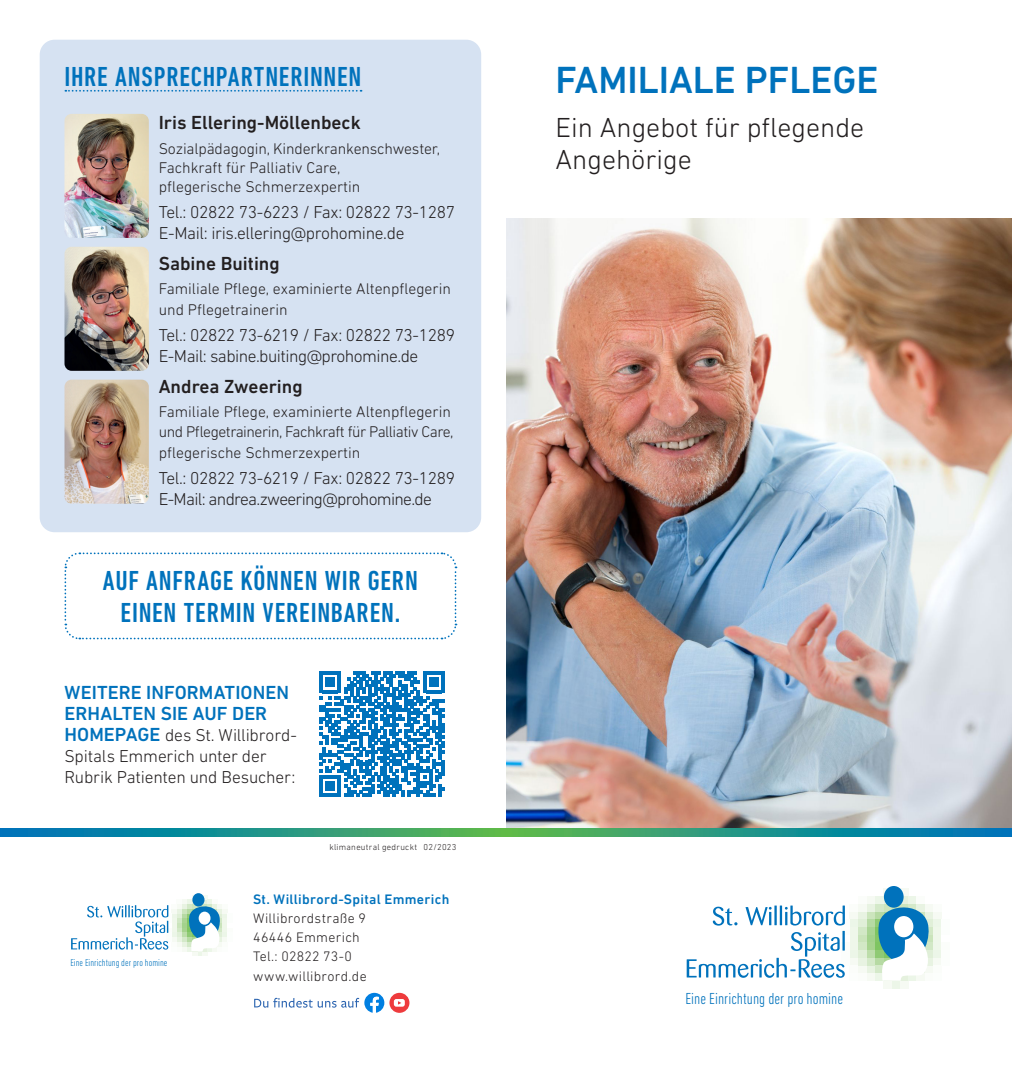
<style>
.page{position:relative;width:1012px;height:1072px;background:#fff}
.page>*{position:absolute;margin:0;border:0;box-sizing:border-box;transform-origin:0 0}
.t1{font:500 38.5px "DIN Next LT Pro";color:#0072bc}
.t2{font:500 condensed 28px "DIN Next LT Pro";letter-spacing:.03em;color:#0072bc}
.t3{font:300 28px "DIN Next LT Pro";color:#231f20}
.t4{font:500 19.25px "DIN Next LT Pro";color:#231f20}
.t5{font:500 19.25px "DIN Next LT Pro";color:#0072bc}
.t6{font:300 17.5px "DIN Next LT Pro";letter-spacing:-.02em;color:#231f20}
.t7{font:300 17.5px "DIN Next LT Pro";letter-spacing:-.04em;color:#231f20}
.t8{font:300 condensed 16.28px "DIN Next LT Pro";letter-spacing:.005em;color:#0072bc}
.t9{font:300 15.75px "DIN Next LT Pro";color:#231f20}
.t10{font:300 15.75px "DIN Next LT Pro";letter-spacing:-.03em;color:#231f20}
.t11{font:300 14px/19.2px "DIN Next LT Pro";letter-spacing:.02em;color:#231f20}
.t12{font:500 14px "DIN Next LT Pro";letter-spacing:.025em;color:#0072bc}
.t13{font:300 condensed 9.97px "DIN Next LT Pro";letter-spacing:.005em;color:#0072bc}
.t14{font:300 8.75px "DIN Next LT Pro";letter-spacing:.03em;color:#231f20}
.s1{font-weight:500;font-size:19.25px;color:#0072bc}
</style>
<div class="page">
<img style="left:506px;top:218px;width:506px;height:610px">
<svg style="left:506px;top:828px;width:506px;height:8px;background:#239487"></svg>
<div style="left:892px;top:980px;width:8px;height:8px;background:#ecf6e8"></div>
<div style="left:900px;top:896px;width:8px;height:7px;background:#e5f1de"></div>
<div style="left:900px;top:888px;width:8px;height:8px;background:#f6faf3"></div>
<div style="left:900px;top:980px;width:8px;height:8px;background:#f6faf3"></div>
<div style="left:908px;top:896px;width:9px;height:7px;background:#ecf6e8"></div>
<div style="left:917px;top:896px;width:8px;height:7px;background:#fbfdfa"></div>
<div style="left:925px;top:934px;width:8px;height:8px;background:#cae4bb"></div>
<div style="left:925px;top:926px;width:8px;height:8px;background:#d2e8c6"></div>
<div style="left:925px;top:919px;width:8px;height:7px;background:#e0efd8"></div>
<div style="left:925px;top:911px;width:8px;height:8px;background:#e8f3e2"></div>
<div style="left:925px;top:903px;width:8px;height:8px;background:#f6faf3"></div>
<div style="left:925px;top:942px;width:8px;height:8px;background:#d2e8c6"></div>
<div style="left:925px;top:950px;width:8px;height:7px;background:#e0efd8"></div>
<div style="left:925px;top:965px;width:8px;height:8px;background:#f6faf3"></div>
<div style="left:925px;top:957px;width:8px;height:8px;background:#e8f3e2"></div>
<div style="left:925px;top:973px;width:8px;height:7px;background:#fbfdfa"></div>
<div style="left:933px;top:934px;width:9px;height:8px;background:#eff7ea"></div>
<div style="left:933px;top:926px;width:9px;height:8px;background:#eff7ea"></div>
<div style="left:933px;top:919px;width:9px;height:7px;background:#ecf6e8"></div>
<div style="left:933px;top:911px;width:9px;height:8px;background:#f6faf3"></div>
<div style="left:933px;top:903px;width:9px;height:8px;background:#fbfdfa"></div>
<div style="left:933px;top:942px;width:9px;height:8px;background:#eff7ea"></div>
<div style="left:933px;top:950px;width:9px;height:7px;background:#ecf6e8"></div>
<div style="left:933px;top:957px;width:9px;height:8px;background:#f6faf3"></div>
<div style="left:933px;top:965px;width:9px;height:8px;background:#fbfdfa"></div>
<div style="left:942px;top:942px;width:8px;height:8px;background:#fbfdfa"></div>
<div style="left:883px;top:896px;width:9px;height:7px;background:#e5f1e6"></div>
<svg style="left:883px;top:888px;width:5px;height:8px"></svg>
<div style="left:883px;top:980px;width:9px;height:8px;background:#f6faf3"></div>
<div style="left:875px;top:896px;width:8px;height:7px;background:#ecf6e8"></div>
<div style="left:866px;top:934px;width:9px;height:8px;background:#a3d28c"></div>
<div style="left:866px;top:926px;width:9px;height:8px;background:#a9d493"></div>
<div style="left:866px;top:919px;width:9px;height:7px;background:#b6daa3"></div>
<div style="left:866px;top:911px;width:9px;height:8px;background:#cce5bd"></div>
<div style="left:866px;top:903px;width:9px;height:8px;background:#e8f3e2"></div>
<div style="left:866px;top:896px;width:9px;height:7px;background:#f6faf3"></div>
<div style="left:866px;top:942px;width:9px;height:8px;background:#a7d38f"></div>
<div style="left:866px;top:950px;width:9px;height:7px;background:#bcddaa"></div>
<div style="left:866px;top:965px;width:9px;height:8px;background:#e8f3e2"></div>
<div style="left:866px;top:957px;width:9px;height:8px;background:#d4e9c9"></div>
<div style="left:866px;top:973px;width:9px;height:7px;background:#f6faf3"></div>
<div style="left:858px;top:934px;width:8px;height:8px;background:#cae4bb"></div>
<div style="left:858px;top:926px;width:8px;height:8px;background:#d2e8c6"></div>
<div style="left:858px;top:919px;width:8px;height:7px;background:#e0efd8"></div>
<div style="left:858px;top:911px;width:8px;height:8px;background:#e8f3e2"></div>
<div style="left:858px;top:903px;width:8px;height:8px;background:#f6faf3"></div>
<div style="left:858px;top:942px;width:8px;height:8px;background:#d2e8c6"></div>
<div style="left:858px;top:950px;width:8px;height:7px;background:#e0efd8"></div>
<div style="left:858px;top:965px;width:8px;height:8px;background:#f6faf3"></div>
<div style="left:858px;top:957px;width:8px;height:8px;background:#e8f3e2"></div>
<div style="left:858px;top:973px;width:8px;height:7px;background:#fbfdfa"></div>
<div style="left:850px;top:934px;width:8px;height:8px;background:#eff7ea"></div>
<div style="left:850px;top:926px;width:8px;height:8px;background:#eff7ea"></div>
<div style="left:850px;top:919px;width:8px;height:7px;background:#ecf6e8"></div>
<div style="left:850px;top:911px;width:8px;height:8px;background:#f6faf3"></div>
<div style="left:850px;top:903px;width:8px;height:8px;background:#fbfdfa"></div>
<div style="left:850px;top:942px;width:8px;height:8px;background:#eff7ea"></div>
<div style="left:850px;top:950px;width:8px;height:7px;background:#ecf6e8"></div>
<div style="left:850px;top:957px;width:8px;height:8px;background:#f6faf3"></div>
<div style="left:850px;top:965px;width:8px;height:8px;background:#fbfdfa"></div>
<div style="left:841px;top:942px;width:9px;height:8px;background:#fbfdfa"></div>
<div style="left:858px;top:896px;width:8px;height:7px;background:#fbfdfa"></div>
<svg style="left:713px;top:906px;width:25px;height:19px"></svg>
<svg style="left:746px;top:906px;width:26px;height:19px"></svg>
<hr style="left:774px;top:905px;width:3px;height:20px;background:#0072bc">
<hr style="left:780px;top:905px;width:2px;height:20px;background:#0072bc">
<svg style="left:785px;top:905px;width:60px;height:20px"></svg>
<hr style="left:842px;top:930px;width:3px;height:20px;background:#0072bc">
<svg style="left:687px;top:932px;width:158px;height:45px"></svg>
<div style="left:884px;top:886px;width:20px;height:21px;background:#0072bc;border-radius:50%"></div>
<svg style="left:875px;top:900px;width:57px;height:80px"></svg>
<div style="left:894px;top:916px;width:19px;height:21px;background:#fff;border-radius:50%"></div>
<svg style="left:0;top:828px;width:506px;height:8px;background:#239487"></svg>
<svg style="left:71px;top:894px;width:157px;height:62px"></svg>
<div style="left:199px;top:911px;width:12px;height:13px;background:#fff;border-radius:50%"></div>
<svg style="left:254px;top:992px;width:130px;height:20px"></svg>
<svg style="left:389px;top:992px;width:20px;height:20px"></svg>
<svg style="left:394px;top:999px;width:11px;height:7px"></svg>
<svg style="left:320px;top:672px;width:124px;height:124px"></svg>
<div style="left:40px;top:40px;width:441px;height:492px;background:#d6e2f2;border-radius:15px"></div>
<svg style="left:65px;top:90px;width:297px;height:2px"></svg>
<img style="left:65px;top:379px;width:84px;height:124px">
<img style="left:65px;top:247px;width:84px;height:124px">
<img style="left:64px;top:114px;width:85px;height:124px">
<svg style="left:64px;top:552px;width:393px;height:88px"></svg>
<p class="t2" style="left:65px;top:60px;width:298px">IHRE ANSPRECHPARTNERINNEN</p>
<p class="t4" style="left:159px;top:112px;width:203px">Iris Ellering-Möllenbeck</p>
<p class="t9" style="left:159px;top:139px;width:283px">Sozialpädagogin, Kinderkrankenschwester,</p>
<p class="t9" style="left:159px;top:158px;width:183px">Fachkraft für Palliativ Care,</p>
<p class="t9" style="left:159px;top:178px;width:203px">pflegerische Schmerzexpertin</p>
<p class="t6" style="left:159px;top:202px;width:298px">Tel.: 02822 73-6223 / Fax: 02822 73-1287</p>
<p class="t6" style="left:159px;top:223px;width:247px">E-Mail: iris.ellering@prohomine.de</p>
<p class="t4" style="left:159px;top:252px;width:123px">Sabine Buiting</p>
<p class="t9" style="left:159px;top:280px;width:294px">Familiale Pflege, examinierte Altenpflegerin</p>
<p class="t9" style="left:159px;top:301px;width:130px">und Pflegetrainerin</p>
<p class="t6" style="left:159px;top:325px;width:298px">Tel.: 02822 73-6219 / Fax: 02822 73-1289</p>
<p class="t6" style="left:159px;top:346px;width:261px">E-Mail: sabine.buiting@prohomine.de</p>
<p class="t4" style="left:159px;top:375px;width:145px">Andrea Zweering</p>
<p class="t9" style="left:159px;top:403px;width:294px">Familiale Pflege, examinierte Altenpflegerin</p>
<p class="t10" style="left:159px;top:422px;width:296px">und Pflegetrainerin, Fachkraft für Palliativ Care,</p>
<p class="t9" style="left:159px;top:443px;width:203px">pflegerische Schmerzexpertin</p>
<p class="t6" style="left:159px;top:467px;width:298px">Tel.: 02822 73-6219 / Fax: 02822 73-1289</p>
<p class="t7" style="left:159px;top:488px;width:275px">E-Mail: andrea.zweering@prohomine.de</p>
<p class="t2" style="left:103px;top:565px;width:316px">AUF ANFRAGE KÖNNEN WIR GERN</p>
<p class="t2" style="left:121px;top:596px;width:281px">EINEN TERMIN VEREINBAREN.</p>
<p class="t5" style="left:64px;top:681px;width:226px">WEITERE INFORMATIONEN</p>
<p class="t5" style="left:64px;top:702px;width:204px">ERHALTEN SIE AUF DER</p>
<p class="t6" style="left:64px;top:725px;width:234px"><span class="s1">HOMEPAGE</span> des St. Willibrord-</p>
<p class="t6" style="left:64px;top:746px;width:204px">Spitals Emmerich unter der</p>
<p class="t6" style="left:64px;top:767px;width:232px">Rubrik Patienten und Besucher:</p>
<p class="t14" style="left:329px;top:842px;width:128px">klimaneutral gedruckt 02/2023</p>
<p class="t13" style="left:70px;top:956px;width:99px">Eine Einrichtung der pro homine</p>
<p class="t12" style="left:253px;top:890px;width:198px">St. Willibrord-Spital Emmerich</p>
<p class="t11" style="left:253px;top:908px;width:114px">Willibrordstraße 9</p>
<p class="t11" style="left:253px;top:927px;width:108px">46446 Emmerich<br>Tel.: 02822 73-0</p>
<p class="t11" style="left:253px;top:966px;width:115px">www.willibrord.de</p>
<h1 class="t1" style="left:556px;top:58px;width:324px">FAMILIALE PFLEGE</h1>
<h1 class="t3" style="left:556px;top:112px;width:310px">Ein Angebot für pflegende</h1>
<h1 class="t3" style="left:556px;top:143px;width:138px">Angehörige</h1>
<p class="t8" style="left:685px;top:989px;width:159px">Eine Einrichtung der pro homine</p>
</div>
